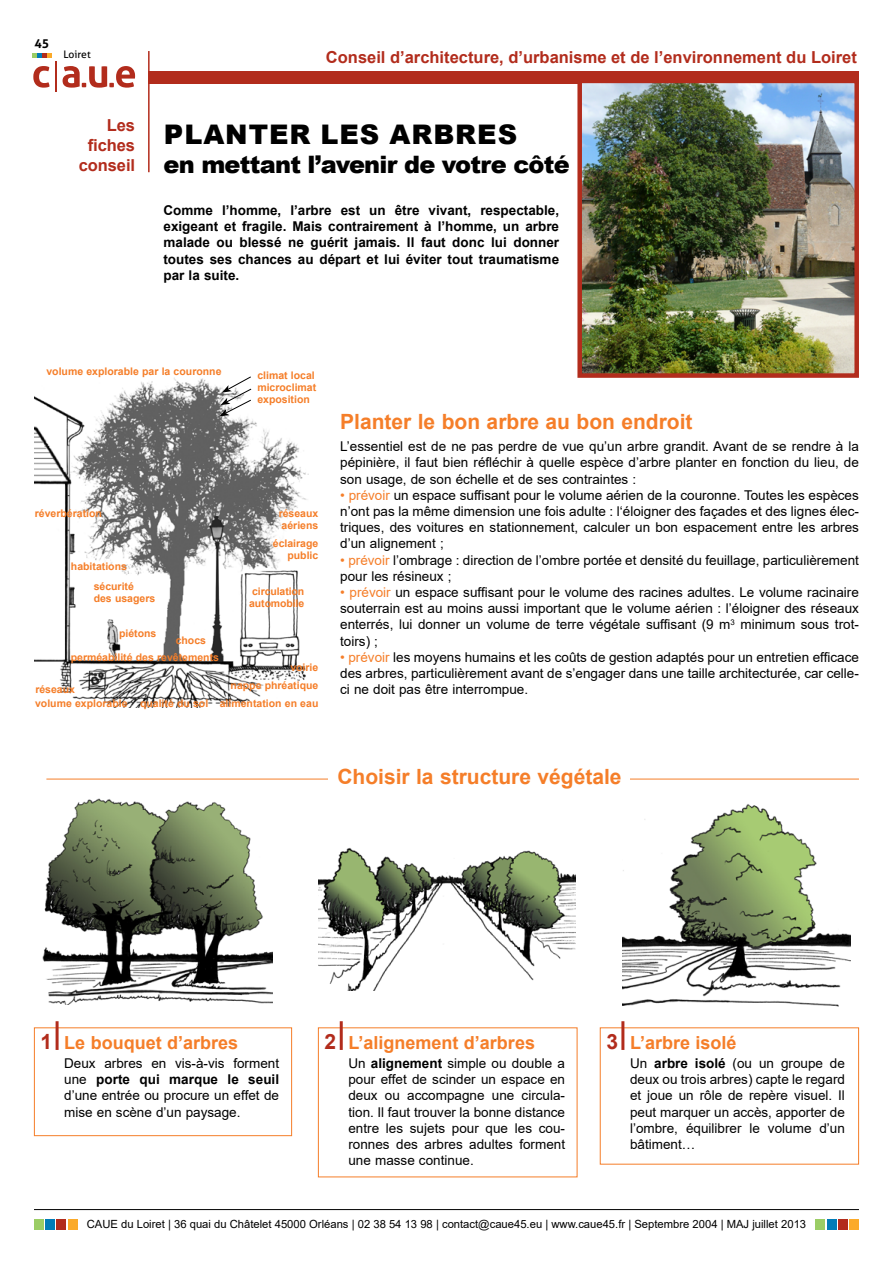
<style>
.page{position:relative;width:893px;height:1263px;background:#fff}
.page>*{position:absolute;margin:0;border:0;box-sizing:border-box;transform-origin:0 0}
.t1{font:900 27px "Arial";letter-spacing:.035em;color:#000}
.t2{font:900 24px "Arial";letter-spacing:-.03em;color:#000}
.t3{font:700 21px "Arial";color:#f57e29}
.t4{font:700 18px "Arial";color:#f57e29}
.t5{font:700 16.5px/19.8px "Arial";color:#b22c1c;text-align:right}
.t6{font:13.5px/16.2px "Arial";color:#000;text-align:justify}
.t7{font:700 13.5px/16.2px "Arial";color:#000;text-align:justify}
.t8{font:700 12.3px "Aller";color:#000}
.t9{font:11.25px "Arial";color:#000}
.t10{font:700 10.5px/12px "Arial";color:#f57e29}
.t11{font:10.35px "Aller";color:#000}
.s1{color:#f57e29}
.s2{font-size:21px;color:#b22c1c}
.s3{font-weight:700}
</style>
<div class="page">
<hr style="left:34px;top:1209px;width:825px;height:1px;background:#000">
<div style="left:45px;top:1219px;width:10px;height:10px;background:#017cb7"></div>
<div style="left:34px;top:1219px;width:10px;height:10px;background:#9bcd65"></div>
<div style="left:68px;top:1219px;width:9px;height:10px;background:#fbaa29"></div>
<div style="left:56px;top:1219px;width:10px;height:10px;background:#b22c1c"></div>
<div style="left:827px;top:1219px;width:9px;height:10px;background:#017cb7"></div>
<div style="left:815px;top:1219px;width:10px;height:10px;background:#9bcd65"></div>
<div style="left:849px;top:1219px;width:10px;height:10px;background:#fbaa29"></div>
<div style="left:838px;top:1219px;width:10px;height:10px;background:#b22c1c"></div>
<div style="left:149px;top:71px;width:710px;height:13px;background:#b22c1c"></div>
<svg style="left:33px;top:53px;width:19px;height:5px"></svg>
<hr style="left:56px;top:61px;width:1px;height:31px;background:#b22c1c">
<svg style="left:33px;top:66px;width:16px;height:22px"></svg>
<svg style="left:63px;top:66px;width:72px;height:22px"></svg>
<hr style="left:148px;top:51px;width:2px;height:121px;background:#b22c1c">
<hr style="left:46px;top:779px;width:813px;height:1px;background:#f57e29">
<img style="left:582px;top:84px;width:272px;height:289px">
<div style="left:577px;top:79px;width:282px;height:299px;border:4px solid #b22c1c"></div>
<div style="left:328px;top:768px;width:302px;height:25px;background:#fff"></div>
<img style="left:318px;top:848px;width:257px;height:143px">
<img style="left:623px;top:804px;width:227px;height:203px">
<img style="left:42px;top:799px;width:230px;height:206px">
<div style="left:600px;top:1027px;width:259px;height:137px;border:1px solid #f57e29"></div>
<hr style="left:621px;top:1021px;width:3px;height:29px;background:#b22c1c">
<hr style="left:340px;top:1021px;width:3px;height:29px;background:#b22c1c">
<div style="left:34px;top:1027px;width:258px;height:109px;border:1px solid #f57e29"></div>
<hr style="left:56px;top:1021px;width:3px;height:29px;background:#b22c1c">
<img style="left:34px;top:377px;width:275px;height:331px">
<svg style="left:219px;top:376px;width:33px;height:40px"></svg>
<p class="t8" style="left:35px;top:36px;width:16px">45</p>
<p class="t11" style="left:63px;top:48px;width:29px">Loiret</p>
<p class="t5" style="left:326px;top:48px;width:532px">Conseil d’architecture, d’urbanisme et de l’environnement du Loiret</p>
<p class="t5" style="left:79px;top:116px;width:58px">Les fiches conseil</p>
<h1 class="t1" style="left:164px;top:115px;width:355px">planter les arbres</h1>
<h2 class="t2" style="left:163px;top:147px;width:408px">en mettant l’avenir de votre côté</h2>
<p class="t7" style="left:163px;top:202px;width:397px">Comme l’homme, l’arbre est un être vivant, respectable, exigeant et fragile. Mais contrairement à l’homme, un arbre malade ou blessé ne guérit jamais. Il faut donc lui donner toutes ses chances au départ et lui éviter tout traumatisme par la suite.</p>
<p class="t10" style="left:46px;top:365px;width:177px">volume explorable par la couronne</p>
<p class="t10" style="left:257px;top:370px;width:60px">climat local microclimat exposition</p>
<p class="t10" style="left:35px;top:507px;width:69px">réverbération</p>
<p class="t10" style="left:71px;top:560px;width:58px">habitations</p>
<p class="t10" style="left:279px;top:507px;width:41px">réseaux aériens</p>
<p class="t10" style="left:273px;top:537px;width:47px;text-align:right">éclairage public</p>
<p class="t10" style="left:94px;top:580px;width:63px">sécurité<br>des usagers</p>
<p class="t10" style="left:119px;top:627px;width:39px">piétons</p>
<p class="t10" style="left:249px;top:585px;width:57px">circulation automobile</p>
<p class="t10" style="left:71px;top:631px;width:150px;line-height:17.5px;text-indent:105px">chocs perméabilité des revêtements</p>
<p class="t10" style="left:220px;top:658px;width:100px;line-height:18px;text-align:right">voirie<br>nappe phréatique alimentation en eau</p>
<p class="t10" style="left:35px;top:684px;width:41px">réseaux</p>
<p class="t10" style="left:140px;top:697px;width:70px">qualité du sol</p>
<p class="t10" style="left:35px;top:697px;width:94px">volume explorable</p>
<h3 class="t3" style="left:340px;top:407px;width:354px">Planter le bon arbre au bon endroit</h3>
<p class="t6" style="left:340px;top:438px;width:520px">L’essentiel est de ne pas perdre de vue qu’un arbre grandit. Avant de se rendre à la pépinière, il faut bien réfléchir à quelle espèce d’arbre planter en fonction du lieu, de son usage, de son échelle et de ses contraintes :</p>
<p class="t6" style="left:340px;top:487px;width:520px"><span class="s1">• prévoir</span> un espace suffisant pour le volume aérien de la couronne. Toutes les espèces n’ont pas la même dimension une fois adulte : l‘éloigner des façades et des lignes élec&shy;triques, des voitures en stationnement, calculer un bon espacement entre les arbres d’un alignement ;</p>
<p class="t6" style="left:340px;top:552px;width:520px"><span class="s1">• prévoir</span> l’ombrage : direction de l’ombre portée et densité du feuillage, particulièrement pour les résineux ;</p>
<p class="t6" style="left:340px;top:584px;width:520px"><span class="s1">• prévoir</span> un espace suffisant pour le volume des racines adultes. Le volume racinaire souterrain est au moins aussi important que le volume aérien : l’éloigner des réseaux enterrés, lui donner un volume de terre végétale suffisant (9 m<sup>3</sup> minimum sous trot&shy;toirs) ;</p>
<p class="t6" style="left:340px;top:649px;width:520px"><span class="s1">• prévoir</span> les moyens humains et les coûts de gestion adaptés pour un entretien efficace des arbres, particulièrement avant de s’engager dans une taille architecturée, car celle&shy;ci ne doit pas être interrompue.</p>
<h3 class="t3" style="left:337px;top:761px;width:286px">Choisir la structure végétale</h3>
<h3 class="t4" style="left:40px;top:1030px;width:199px"><span class="s2">1</span> Le bouquet d’arbres</h3>
<p class="t6" style="left:64px;top:1055px;width:216px">Deux arbres en vis-à-vis forment une <span class="s3">porte qui marque le seuil </span>d’une entrée ou procure un effet de mise en scène d’un paysage.</p>
<h3 class="t4" style="left:325px;top:1030px;width:212px"><span class="s2">2</span> L’alignement d’arbres</h3>
<p class="t6" style="left:348px;top:1055px;width:218px">Un <span class="s3">alignement</span> simple ou double a pour effet de scinder un espace en deux ou accompagne une circula&shy;tion. Il faut trouver la bonne distance entre les sujets pour que les cou&shy;ronnes des arbres adultes forment une masse continue.</p>
<h3 class="t4" style="left:606px;top:1030px;width:132px"><span class="s2">3</span> L’arbre isolé</h3>
<p class="t6" style="left:630px;top:1055px;width:216px">Un <span class="s3">arbre isolé</span> (ou un groupe de deux ou trois arbres) capte le regard et joue un rôle de repère visuel. Il peut marquer un accès, apporter de l’ombre, équilibrer le volume d’un bâtiment…</p>
<p class="t9" style="left:87px;top:1217px;width:721px">CAUE du Loiret | 36 quai du Châtelet 45000 Orléans | 02 38 54 13 98 | contact@caue45.eu | www.caue45.fr | Septembre 2004 | MAJ juillet 2013</p>
</div>
